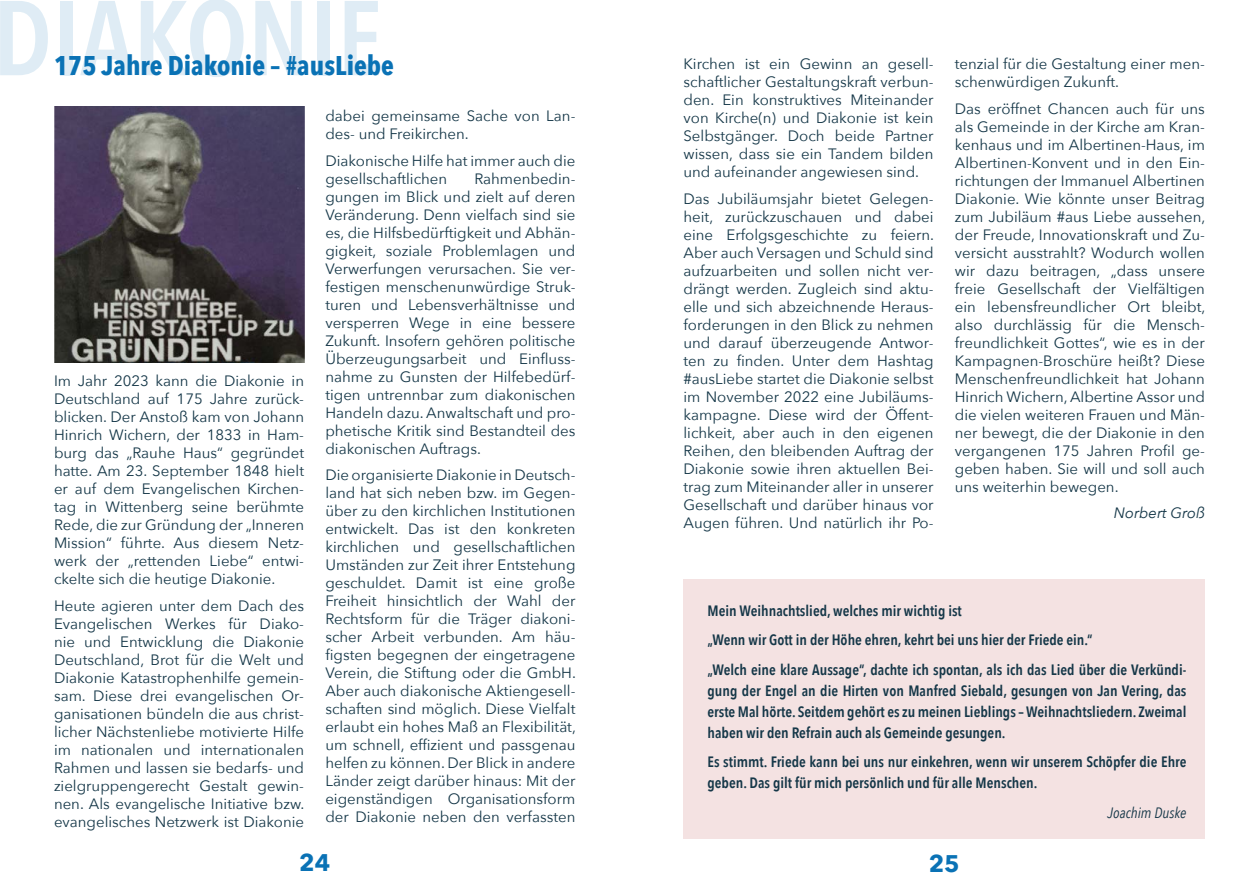
<style>
.page{position:relative;width:1259px;height:893px;background:#fff}
.page>*{position:absolute;margin:0;border:0;box-sizing:border-box;transform-origin:0 0}
.t1{font:600 105px "Avenir Next Condensed";color:#0a72b5}
.t2{font:700 27px "Avenir Next Condensed";color:#0a72b5}
.Fließtext{font:700 24px "Avenir Next";color:#0a72b5}
.Fließtext-2{font:15px/18px "Avenir Next";color:#153748;text-align:justify}
.t3{font:600 15px/21px "Avenir Next Condensed";color:#153748;text-align:justify}
.t4{font:italic 15px "Avenir Next Condensed";color:#153748}
.Fließtext-3{font:italic 15px "Avenir Next";color:#153748}
</style>
<div class="page">
<img style="left:54px;top:106px;width:250px;height:257px">
<div style="left:683px;top:579px;width:522px;height:260px;background:#f4e2e2"></div>
<h1 class="t1" style="left:-7px;top:-52px;width:392px">DIAKONIE</h1>
<p class="t2" style="left:54px;top:49px;width:341px">175 Jahre Diakonie – #ausLiebe</p>
<p class="Fließtext-2" style="left:955px;top:54px;width:252px">tenzial für die Gestaltung einer men&shy;schenwürdigen Zukunft.</p>
<p class="Fließtext-2" style="left:955px;top:99px;width:252px">Das eröffnet Chancen auch für uns als Gemeinde in der Kirche am Kran&shy;kenhaus und im Albertinen-Haus, im Albertinen-Konvent und in den Ein&shy;richtungen der Immanuel Albertinen Diakonie. Wie könnte unser Beitrag zum Jubiläum #aus Liebe aussehen, der Freude, Innovationskraft und Zu&shy;versicht ausstrahlt? Wodurch wollen wir dazu beitragen, „dass unsere freie Gesellschaft der Vielfältigen ein lebensfreundlicher Ort bleibt, also durchlässig für die Mensch&shy;freundlichkeit Gottes“, wie es in der Kampagnen-Broschüre heißt? Diese Menschenfreundlichkeit hat Johann Hinrich Wichern, Albertine Assor und die vielen weiteren Frauen und Män&shy;ner bewegt, die der Diakonie in den vergangenen 175 Jahren Profil ge&shy;geben haben. Sie will und soll auch uns weiterhin bewegen.</p>
<p class="Fließtext-3" style="left:1113px;top:500px;width:93px">Norbert Groß</p>
<p class="Fließtext-2" style="left:683px;top:54px;width:252px">Kirchen ist ein Gewinn an gesell&shy;schaftlicher Gestaltungskraft verbun&shy;den. Ein konstruktives Miteinander von Kirche(n) und Diakonie ist kein Selbstgänger. Doch beide Partner wissen, dass sie ein Tandem bilden und aufeinander angewiesen sind.</p>
<p class="Fließtext-2" style="left:683px;top:189px;width:252px">Das Jubiläumsjahr bietet Gelegen&shy;heit, zurückzuschauen und dabei eine Erfolgsgeschichte zu feiern.<br>Aber auch Versagen und Schuld sind aufzuarbeiten und sollen nicht ver&shy;drängt werden. Zugleich sind aktu&shy;elle und sich abzeichnende Heraus&shy;forderungen in den Blick zu nehmen und darauf überzeugende Antwor&shy;ten zu finden. Unter dem Hashtag #ausLiebe startet die Diakonie selbst im November 2022 eine Jubiläums&shy;kampagne. Diese wird der Öffent&shy;lichkeit, aber auch in den eigenen Reihen, den bleibenden Auftrag der Diakonie sowie ihren aktuellen Bei&shy;trag zum Miteinander aller in unserer Gesellschaft und darüber hinaus vor Augen führen. Und natürlich ihr Po-</p>
<p class="Fließtext-2" style="left:325px;top:106px;width:252px">dabei gemeinsame Sache von Lan&shy;des- und Freikirchen.</p>
<p class="Fließtext-2" style="left:325px;top:151px;width:252px">Diakonische Hilfe hat immer auch die gesellschaftlichen</p>
<p class="Fließtext-2" style="left:325px;top:169px;width:252px;text-indent:149px">Rahmenbedin&shy;gungen im Blick und zielt auf deren Veränderung. Denn vielfach sind sie es, die Hilfsbedürftigkeit und Abhän&shy;gigkeit, soziale Problemlagen und Verwerfungen verursachen. Sie ver&shy;festigen menschenunwürdige Struk&shy;turen und Lebensverhältnisse und versperren Wege in eine bessere Zukunft. Insofern gehören politische Überzeugungsarbeit und Einfluss&shy;nahme zu Gunsten der Hilfebedürf&shy;tigen untrennbar zum diakonischen Handeln dazu. Anwaltschaft und pro&shy;phetische Kritik sind Bestandteil des diakonischen Auftrags.</p>
<p class="Fließtext-2" style="left:325px;top:465px;width:252px">Die organisierte Diakonie in Deutsch&shy;land hat sich neben bzw. im Gegen&shy;über zu den kirchlichen Institutionen entwickelt. Das ist den konkreten kirchlichen und gesellschaftlichen Umständen zur Zeit ihrer Entstehung geschuldet. Damit ist eine große Freiheit hinsichtlich der Wahl der Rechtsform für die Träger diakoni&shy;scher Arbeit verbunden. Am häu&shy;figsten begegnen der eingetragene Verein, die Stiftung oder die GmbH.<br>Aber auch diakonische Aktiengesell&shy;schaften sind möglich. Diese Vielfalt erlaubt ein hohes Maß an Flexibilität, um schnell, effizient und passgenau helfen zu können. Der Blick in andere Länder zeigt darüber hinaus: Mit der eigenständigen Organisationsform der Diakonie neben den verfassten</p>
<p class="Fließtext" style="left:299px;top:842px;width:33px">24</p>
<p class="Fließtext" style="left:928px;top:843px;width:33px">25</p>
<p class="Fließtext-2" style="left:54px;top:371px;width:252px">Im Jahr 2023 kann die Diakonie in Deutschland auf 175 Jahre zurück&shy;blicken. Der Anstoß kam von Johann Hinrich Wichern, der 1833 in Ham&shy;burg das „Rauhe Haus“ gegründet hatte. Am 23. September 1848 hielt er auf dem Evangelischen Kirchen&shy;tag in Wittenberg seine berühmte Rede, die zur Gründung der „Inneren Mission“ führte. Aus diesem Netz&shy;werk der „rettenden Liebe“ entwi&shy;ckelte sich die heutige Diakonie.</p>
<p class="Fließtext-2" style="left:54px;top:596px;width:252px">Heute agieren unter dem Dach des Evangelischen Werkes für Diako&shy;nie und Entwicklung die Diakonie Deutschland, Brot für die Welt und Diakonie Katastrophenhilfe gemein&shy;sam. Diese drei evangelischen Or&shy;ganisationen bündeln die aus christ&shy;licher Nächstenliebe motivierte Hilfe im nationalen und internationalen Rahmen und lassen sie bedarfs- und zielgruppengerecht Gestalt gewin&shy;nen. Als evangelische Initiative bzw. evangelisches Netzwerk ist Diakonie</p>
<p class="t3" style="left:707px;top:599px;width:256px">Mein Weihnachtslied, welches mir wichtig ist</p>
<p class="t3" style="left:707px;top:629px;width:386px">„Wenn wir Gott in der Höhe ehren, kehrt bei uns hier der Friede ein.“</p>
<p class="t3" style="left:707px;top:658px;width:480px">„Welch eine klare Aussage“, dachte ich spontan, als ich das Lied über die Verkündi&shy;gung der Engel an die Hirten von Manfred Siebald, gesungen von Jan Vering, das erste Mal hörte. Seitdem gehört es zu meinen Lieblings – Weihnachtsliedern. Zweimal haben wir den Refrain auch als Gemeinde gesungen.</p>
<p class="t3" style="left:707px;top:751px;width:480px">Es stimmt. Friede kann bei uns nur einkehren, wenn wir unserem Schöpfer die Ehre geben. Das gilt für mich persönlich und für alle Menschen.</p>
<p class="t4" style="left:1107px;top:803px;width:80px">Joachim Duske</p>
</div>
